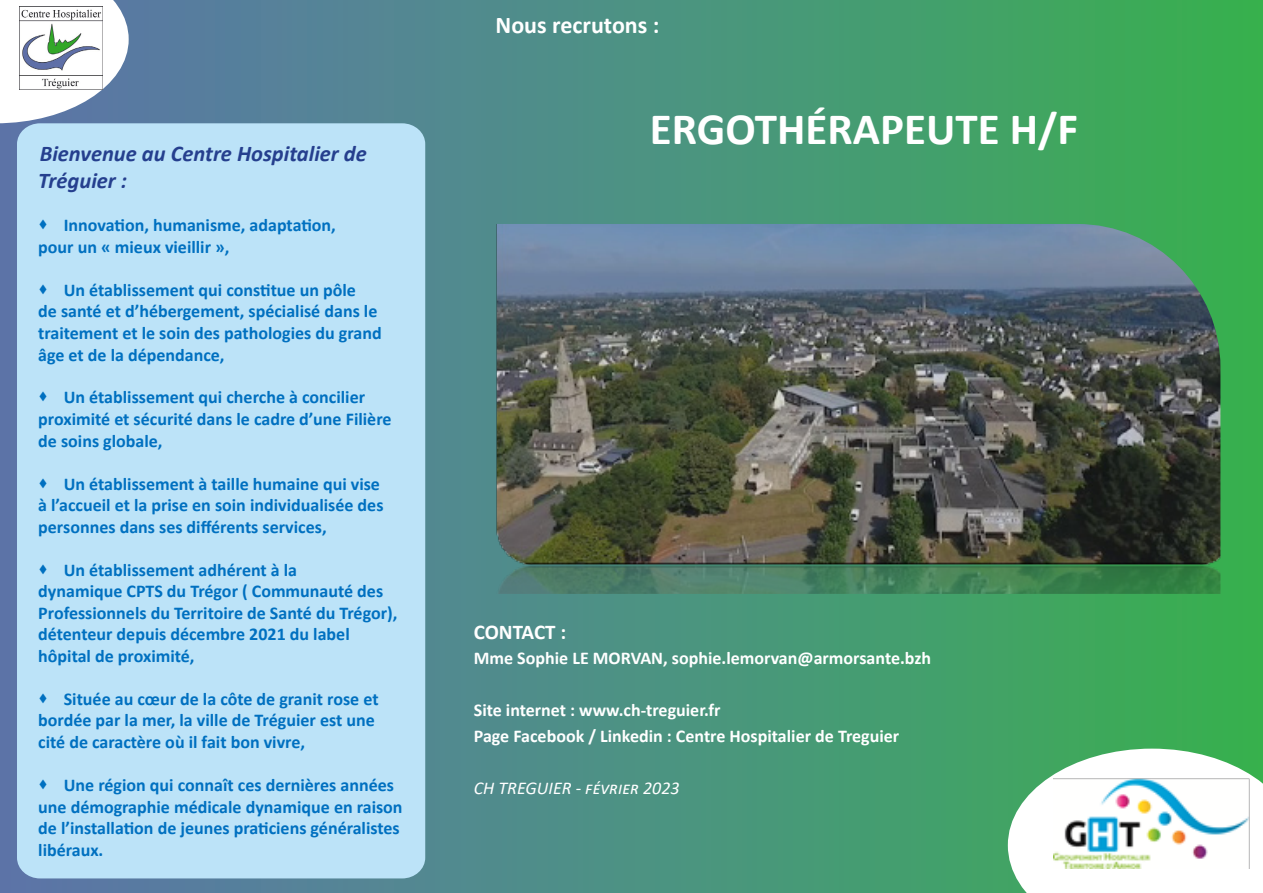
<style>
.page{position:relative;width:1263px;height:893px;background:#fff}
.page>*{position:absolute;margin:0;border:0;box-sizing:border-box;transform-origin:0 0}
.RECRUTONS{font:700 45px "Calibri";color:#fff}
.RECRUTONS-2{font:700 24px "Calibri";color:#fff}
.CH{font:italic 700 22.5px/27px "Calibri";color:#253f8e}
.TEXTE_blanc{font:700 21px "Calibri";letter-spacing:-.005em;color:#fff}
.t1{font:700 18px/21.6px "Calibri";color:#0070c0}
.TEXTE_blanc-2{font:700 18px "Calibri";color:#fff}
.TEXTE_blanc-3{font:italic 18px "Calibri";color:#fff}
</style>
<div class="page">
<div style="left:0;top:0;width:1263px;height:893px;background:linear-gradient(to right,#6076af,#38af51)"></div>
<img style="left:496px;top:224px;width:724px;height:370px">
<div style="left:17px;top:123px;width:408px;height:755px;background:#bce3f8"></div>
<svg style="left:0;top:0;width:129px;height:123px"></svg>
<img style="left:19px;top:6px;width:83px;height:83px">
<svg style="left:1008px;top:749px;width:255px;height:144px"></svg>
<img style="left:1054px;top:777px;width:196px;height:91px">
<svg style="left:40px;top:220px;width:7px;height:10px"></svg>
<svg style="left:40px;top:284px;width:7px;height:10px"></svg>
<svg style="left:40px;top:392px;width:7px;height:10px"></svg>
<svg style="left:40px;top:478px;width:7px;height:10px"></svg>
<svg style="left:40px;top:564px;width:7px;height:10px"></svg>
<svg style="left:40px;top:693px;width:7px;height:10px"></svg>
<svg style="left:40px;top:779px;width:7px;height:10px"></svg>
<p class="CH" style="left:38px;top:140px;width:330px">Bienvenue au Centre Hospitalier de<br>Tréguier :</p>
<p class="t1" style="left:38px;top:214px;width:299px;text-indent:26px">Innovation, humanisme, adaptation, pour un « mieux vieillir »,</p>
<p class="t1" style="left:38px;top:279px;width:345px;text-indent:26px">Un établissement qui constitue un pôle<br>de santé et d’hébergement, spécialisé dans le traitement et le soin des pathologies du grand âge et de la dépendance,</p>
<p class="t1" style="left:38px;top:386px;width:355px;text-indent:26px">Un établissement qui cherche à concilier proximité et sécurité dans le cadre d’une Filière de soins globale,</p>
<p class="t1" style="left:38px;top:472px;width:347px;text-indent:26px">Un établissement à taille humaine qui vise à l’accueil et la prise en soin individualisée des personnes dans ses différents services,</p>
<p class="t1" style="left:38px;top:559px;width:361px;text-indent:26px">Un établissement adhérent à la<br>dynamique CPTS du Trégor ( Communauté des Professionnels du Territoire de Santé du Trégor), détenteur depuis décembre 2021 du label hôpital de proximité,</p>
<p class="t1" style="left:38px;top:688px;width:342px;text-indent:26px">Située au cœur de la côte de granit rose et bordée par la mer, la ville de Tréguier est une cité de caractère où il fait bon vivre,</p>
<p class="t1" style="left:38px;top:774px;width:366px;text-indent:26px">Une région qui connaît ces dernières années une démographie médicale dynamique en raison de l’installation de jeunes praticiens généralistes libéraux.</p>
<p class="RECRUTONS-2" style="left:495px;top:8px;width:165px">Nous recrutons :</p>
<p class="RECRUTONS" style="left:650px;top:98px;width:430px">ERGOTHÉRAPEUTE H/F</p>
<p class="TEXTE_blanc" style="left:474px;top:617px;width:94px">CONTACT :</p>
<p class="TEXTE_blanc-2" style="left:474px;top:646px;width:459px">Mme Sophie LE MORVAN, sophie.lemorvan@armorsante.bzh</p>
<p class="TEXTE_blanc-2" style="left:474px;top:697px;width:248px">Site internet : www.ch-treguier.fr</p>
<p class="TEXTE_blanc-2" style="left:474px;top:723px;width:427px">Page Facebook / Linkedin : Centre Hospitalier de Treguier</p>
<p class="TEXTE_blanc-3" style="left:474px;top:775px;width:207px">CH TREGUIER - février 2023</p>
</div>
